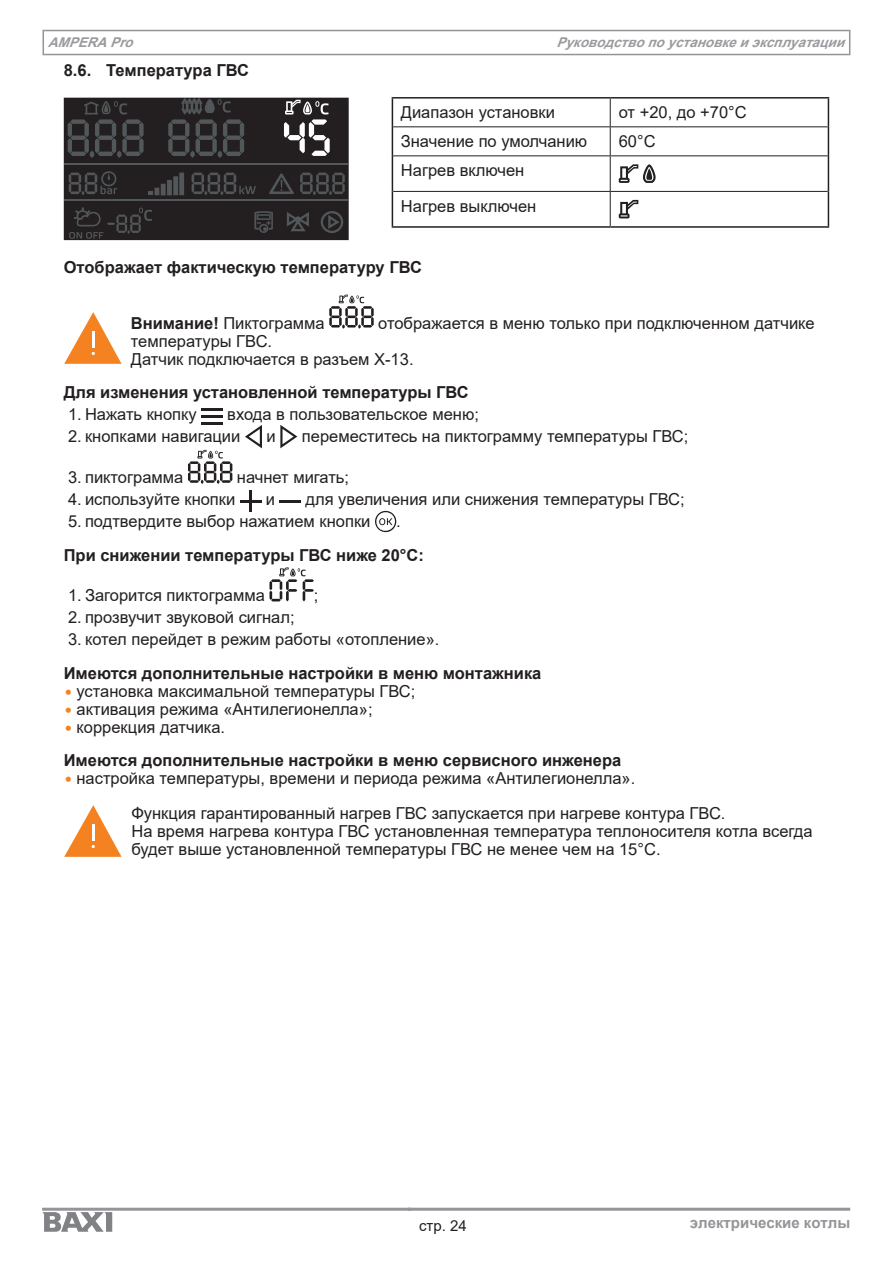
<style>
.page{position:relative;width:893px;height:1263px;background:#fff}
.page>*{position:absolute;margin:0;border:0;box-sizing:border-box;transform-origin:0 0}
.t1{font:16.5px/18px "Arial";color:#231f20}
.t2{font:700 16.5px "Arial";color:#231f20}
.t3{font:700 15px "Arial";color:#939598}
.t4{font:15px "Arial";color:#231f20}
.t5{font:italic 700 13.5px "Arial";color:#999b9e}
.s1{font-weight:700}
.s2{font-family:"Inter";color:#f58220}
</style>
<div class="page">
<div style="left:43px;top:30px;width:807px;height:25px;border:2px solid #939598"></div>
<svg style="left:42px;top:1212px;width:70px;height:20px"></svg>
<hr style="left:42px;top:1208px;width:235px;height:3px;background:#939598">
<hr style="left:277px;top:1208px;width:134px;height:3px;background:#939598">
<hr style="left:408px;top:1208px;width:442px;height:3px;background:#939598">
<hr style="left:392px;top:97px;width:218px;height:2px;background:#231f20">
<hr style="left:610px;top:97px;width:219px;height:2px;background:#231f20">
<svg style="left:392px;top:99px;width:1px;height:57px"></svg>
<svg style="left:828px;top:99px;width:1px;height:57px"></svg>
<hr style="left:392px;top:156px;width:1px;height:35px;background:#231f20">
<hr style="left:828px;top:156px;width:1px;height:35px;background:#231f20">
<hr style="left:392px;top:191px;width:1px;height:35px;background:#231f20">
<hr style="left:828px;top:191px;width:1px;height:35px;background:#231f20">
<hr style="left:392px;top:226px;width:218px;height:2px;background:#231f20">
<hr style="left:610px;top:226px;width:219px;height:2px;background:#231f20">
<hr style="left:393px;top:126px;width:217px;height:1px;background:#231f20">
<hr style="left:610px;top:126px;width:218px;height:1px;background:#231f20">
<svg style="left:610px;top:99px;width:1px;height:56px"></svg>
<hr style="left:393px;top:155px;width:217px;height:1px;background:#231f20">
<hr style="left:610px;top:155px;width:218px;height:1px;background:#231f20">
<hr style="left:610px;top:156px;width:1px;height:35px;background:#231f20">
<hr style="left:393px;top:191px;width:217px;height:1px;background:#231f20">
<hr style="left:610px;top:191px;width:218px;height:1px;background:#231f20">
<hr style="left:610px;top:192px;width:1px;height:34px;background:#231f20">
<svg style="left:619px;top:164px;width:37px;height:19px"></svg>
<svg style="left:619px;top:200px;width:19px;height:18px"></svg>
<svg style="left:64px;top:98px;width:285px;height:142px;background:#2f2d2e"></svg>
<hr style="left:201px;top:408px;width:22px;height:2px;background:#231f20">
<hr style="left:201px;top:415px;width:22px;height:2px;background:#231f20">
<hr style="left:201px;top:423px;width:22px;height:2px;background:#231f20">
<svg style="left:245px;top:425px;width:17px;height:23px"></svg>
<svg style="left:280px;top:425px;width:17px;height:23px"></svg>
<svg style="left:188px;top:450px;width:44px;height:34px"></svg>
<hr style="left:249px;top:491px;width:3px;height:21px;background:#231f20">
<hr style="left:240px;top:500px;width:21px;height:2px;background:#231f20">
<hr style="left:280px;top:500px;width:21px;height:2px;background:#231f20">
<svg style="left:375px;top:511px;width:21px;height:21px"></svg>
<svg style="left:269px;top:567px;width:45px;height:34px"></svg>
<svg style="left:329px;top:295px;width:45px;height:34px"></svg>
<svg style="left:64px;top:312px;width:58px;height:52px"></svg>
<svg style="left:64px;top:805px;width:58px;height:52px"></svg>
<p class="t5" style="left:48px;top:33px;width:93px">AMPERAPro</p>
<p class="t5" style="left:556px;top:33px;width:296px">Руководствопоустановкеиэксплуатации</p>
<p class="t2" style="left:64px;top:58px;width:187px">8.6. Температура ГВС</p>
<p class="t1" style="left:401px;top:103px;width:156px">Диапазон установки</p>
<p class="t1" style="left:619px;top:103px;width:129px">от +20, до +70°С</p>
<p class="t1" style="left:401px;top:132px;width:188px">Значение по умолчанию</p>
<p class="t1" style="left:619px;top:132px;width:38px">60°С</p>
<p class="t1" style="left:401px;top:153px;width:137px;line-height:35.5px">Нагрев включен<br>Нагрев выключен</p>
<p class="t2" style="left:64px;top:256px;width:360px">Отображает фактическую температуру ГВС</p>
<p class="t1" style="left:131px;top:314px;width:195px"><span class="s1">Внимание!</span> Пиктограмма</p>
<p class="t1" style="left:378px;top:314px;width:438px">отображается в меню только при подключенном датчике</p>
<p class="t1" style="left:131px;top:332px;width:284px">температуры ГВС.<br>Датчик подключается в разъем Х-13.</p>
<p class="t2" style="left:64px;top:380px;width:406px">Для изменения установленной температуры ГВС</p>
<p class="t1" style="left:68px;top:405px;width:130px">1. Нажать кнопку</p>
<p class="t1" style="left:227px;top:405px;width:253px">входа в пользовательское меню;</p>
<p class="t1" style="left:68px;top:428px;width:174px">2. кнопками навигации</p>
<p class="t1" style="left:267px;top:428px;width:11px">и</p>
<p class="t1" style="left:302px;top:428px;width:388px">переместитесь на пиктограмму температуры ГВС;</p>
<p class="t1" style="left:68px;top:468px;width:117px">3. пиктограмма</p>
<p class="t1" style="left:237px;top:468px;width:114px">начнет мигать;</p>
<p class="t1" style="left:68px;top:490px;width:169px">4. используйте кнопки</p>
<p class="t1" style="left:266px;top:490px;width:11px">и</p>
<p class="t1" style="left:305px;top:490px;width:381px">для увеличения или снижения температуры ГВС;</p>
<p class="t1" style="left:68px;top:512px;width:304px">5. подтвердите выбор нажатием кнопки</p>
<p class="t1" style="left:396px;top:512px;width:6px">.</p>
<p class="t2" style="left:64px;top:543px;width:362px">При снижении температуры ГВС ниже 20°С:</p>
<p class="t1" style="left:68px;top:586px;width:198px">1. Загорится пиктограмма</p>
<p class="t1" style="left:314px;top:586px;width:6px">;</p>
<p class="t1" style="left:68px;top:608px;width:228px">2. прозвучит звуковой сигнал;</p>
<p class="t1" style="left:68px;top:630px;width:373px">3. котел перейдет в режим работы «отопление».</p>
<p class="t2" style="left:64px;top:661px;width:479px">Имеются дополнительные настройки в меню монтажника</p>
<p class="t1" style="left:64px;top:682px;width:353px"><span class="s2">•</span> установка максимальной температуры ГВС;</p>
<p class="t1" style="left:64px;top:700px;width:310px"><span class="s2">•</span> активация режима «Антилегионелла»;</p>
<p class="t1" style="left:64px;top:718px;width:163px"><span class="s2">•</span> коррекция датчика.</p>
<p class="t2" style="left:64px;top:748px;width:559px">Имеются дополнительные настройки в меню сервисного инженера</p>
<p class="t1" style="left:64px;top:769px;width:573px"><span class="s2">•</span> настройка температуры, времени и периода режима «Антилегионелла».</p>
<p class="t1" style="left:131px;top:804px;width:683px">Функция гарантированный нагрев ГВС запускается при нагреве контура ГВС.<br>На время нагрева контура ГВС установленная температура теплоносителя котла всегда будет выше установленной температуры ГВС не менее чем на 15°С.</p>
<p class="t4" style="left:419px;top:1215px;width:49px">стр. 24</p>
<p class="t3" style="left:690px;top:1212px;width:162px">электрические котлы</p>
</div>
